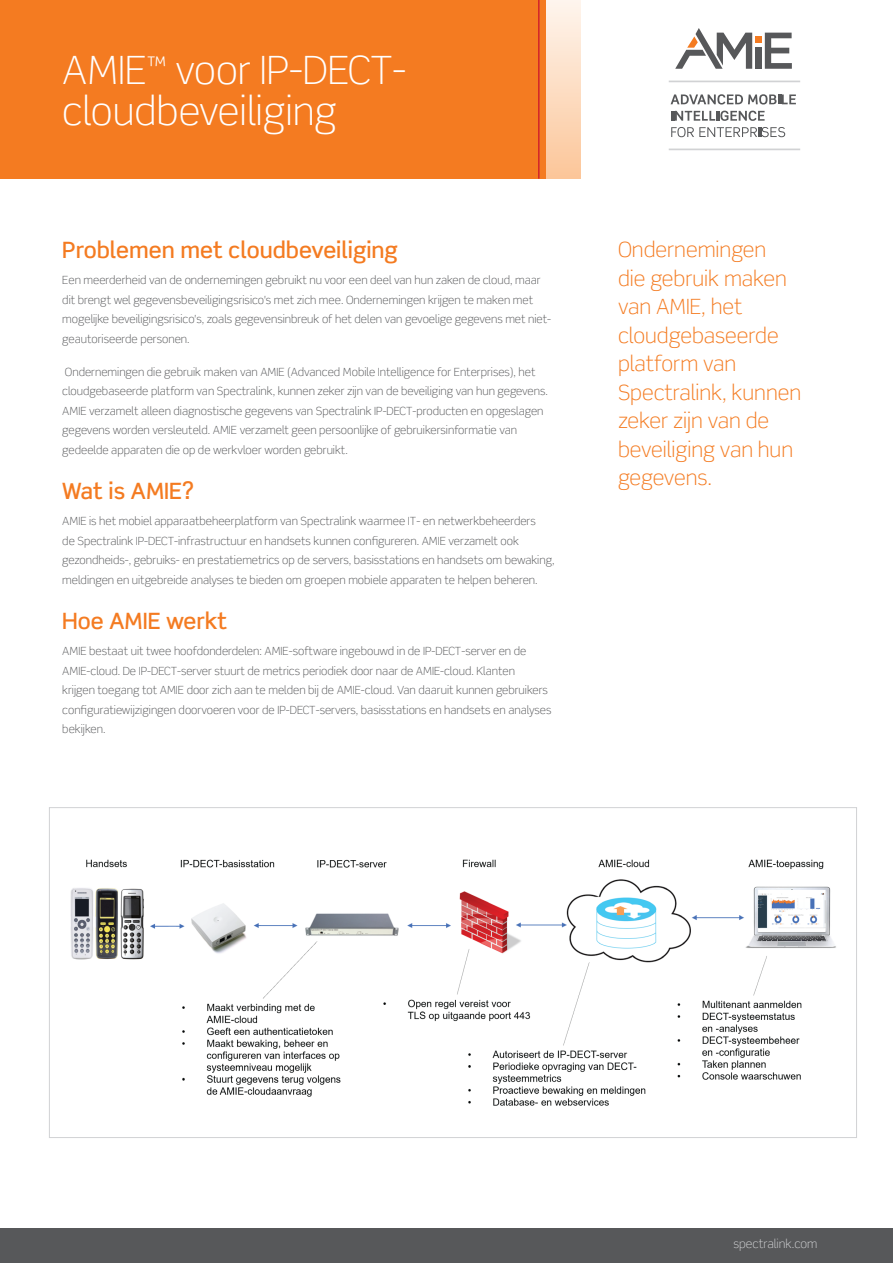
<style>
.page{position:relative;width:893px;height:1263px;background:#fff}
.page>*{position:absolute;margin:0;border:0;box-sizing:border-box;transform-origin:0 0}
.t1{font:300 39px/40.5px "Scene Std";color:#fff}
.t2{font:500 22.5px "Scene Std";color:#f47b21}
.quote{font:300 21px/28.5px "Scene Std";color:#f47b21}
.Body{font:300 12px "Scene Std";color:#d1d2d4}
.Body-2{font:300 11.25px/19.5px "Scene Std";color:#57585a}
</style>
<div class="page">
<div style="left:0;top:0;width:546px;height:179px;background:#f47b21"></div>
<div style="left:546px;top:0;width:34px;height:179px;background:linear-gradient(to bottom,#fef5ee,#fcc699)"></div>
<hr style="left:538px;top:0;width:2px;height:179px;background:#d1232a">
<div style="left:0;top:1228px;width:893px;height:35px;background:#57585a"></div>
<svg style="left:671px;top:94px;width:125px;height:11px"></svg>
<svg style="left:671px;top:111px;width:94px;height:10px"></svg>
<svg style="left:671px;top:127px;width:114px;height:10px"></svg>
<hr style="left:669px;top:81px;width:131px;height:1px;background:#d1d2d4">
<hr style="left:669px;top:149px;width:131px;height:1px;background:#d1d2d4">
<div style="left:755px;top:48px;width:6px;height:21px;background:#57585a"></div>
<div style="left:755px;top:36px;width:6px;height:7px;background:#f47b21"></div>
<svg style="left:765px;top:33px;width:27px;height:36px"></svg>
<svg style="left:675px;top:28px;width:77px;height:41px"></svg>
<img style="left:70px;top:859px;width:766px;height:247px">
<h1 class="t1" style="left:62px;top:50px;width:346px">AMIE<sup>™</sup> voor IP-DECT&shy;cloudbeveiliging</h1>
<h2 class="t2" style="left:62px;top:236px;width:337px">Problemen met cloudbeveiliging</h2>
<p class="Body-2" style="left:62px;top:271px;width:490px">Een meerderheid van de ondernemingen gebruikt nu voor een deel van hun zaken de cloud, maar dit brengt wel gegevensbeveiligingsrisico's met zich mee. Ondernemingen krijgen te maken met mogelijke beveiligingsrisico's, zoals gegevensinbreuk of het delen van gevoelige gegevens met niet&shy;geautoriseerde personen.</p>
<p class="Body-2" style="left:62px;top:362px;width:487px">Ondernemingen die gebruik maken van AMIE (Advanced Mobile Intelligence for Enterprises), het cloudgebaseerde platform van Spectralink, kunnen zeker zijn van de beveiliging van hun gegevens.<br>AMIE verzamelt alleen diagnostische gegevens van Spectralink IP-DECT-producten en opgeslagen gegevens worden versleuteld. AMIE verzamelt geen persoonlijke of gebruikersinformatie van gedeelde apparaten die op de werkvloer worden gebruikt.</p>
<h2 class="t2" style="left:62px;top:477px;width:133px">Wat is AMIE?</h2>
<p class="Body-2" style="left:62px;top:511px;width:494px">AMIE is het mobiel apparaatbeheerplatform van Spectralink waarmee IT- en netwerkbeheerders<br>de Spectralink IP-DECT-infrastructuur en handsets kunnen configureren. AMIE verzamelt ook gezondheids-, gebruiks- en prestatiemetrics op de servers, basisstations en handsets om bewaking, meldingen en uitgebreide analyses te bieden om groepen mobiele apparaten te helpen beheren.</p>
<h2 class="t2" style="left:62px;top:607px;width:167px">Hoe AMIE werkt</h2>
<p class="Body-2" style="left:62px;top:641px;width:491px">AMIE bestaat uit twee hoofdonderdelen: AMIE-software ingebouwd in de IP-DECT-server en de AMIE-cloud. De IP-DECT-server stuurt de metrics periodiek door naar de AMIE-cloud. Klanten<br>krijgen toegang tot AMIE door zich aan te melden bij de AMIE-cloud. Van daaruit kunnen gebruikers configuratiewijzigingen doorvoeren voor de IP-DECT-servers, basisstations en handsets en analyses bekijken.</p>
<p class="quote" style="left:618px;top:235px;width:185px">Ondernemingen<br>die gebruik maken van AMIE, het cloudgebaseerde platform van<br>Spectralink, kunnen zeker zijn van de beveiliging van hun gegevens.</p>
<p class="Body" style="left:733px;top:1236px;width:86px">spectralink.com</p>
</div>
